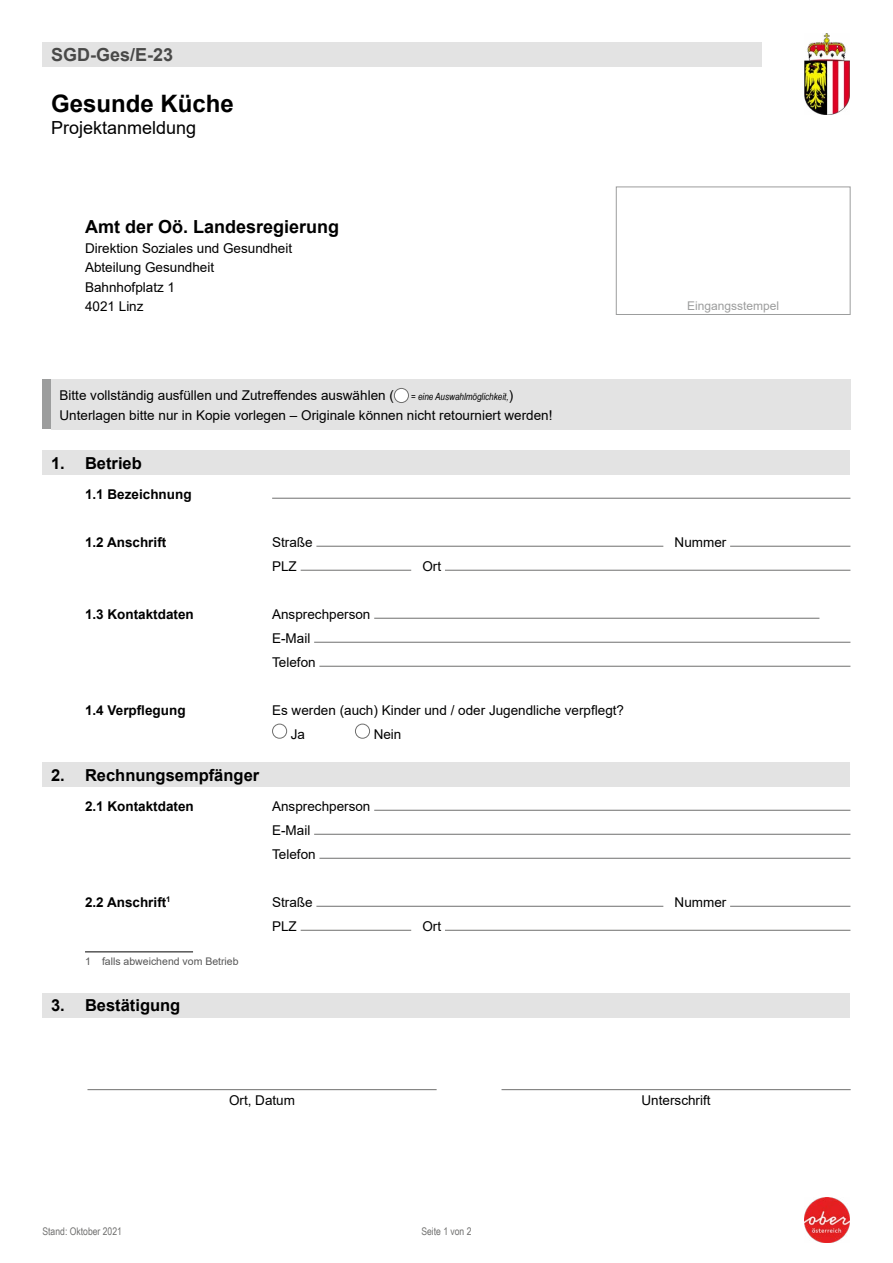
<style>
.page{position:relative;width:893px;height:1263px;background:#fff}
.page>*{position:absolute;margin:0;border:0;box-sizing:border-box;transform-origin:0 0}
.Formularkopf_H1_Formulartitel{font:700 24px "Arial";color:#000}
.Formularkopf_P_Adresse{font:700 18px "Arial";color:#000}
.Formularkopf_H1_Formulartitel-2{font:18px "Arial";color:#000}
.Formularkopf_P_Formularnummer{font:700 18px "Arial";color:#494948}
.Formularabschnitt_H2{font:700 16.5px "Arial";color:#000}
.Formularabschnitt_P_Text{font:13.5px/24px "Arial";color:#000}
.Formularkopf_P_Allgemeine_Infos{font:13.5px "Arial";color:#000}
.Formularabschnitt_P_Text-2{font:700 13.5px "Arial";color:#000}
.Formularkopf_P_Adresse-2{font:13.5px/19.5px "Arial";color:#000}
.Formularabschnitt_P_Datum_Unterschrift{font:13.5px "Arial";color:#000}
.t1{font:12px "Arial";color:#9c9d9d}
.Formularkopf_P_Aktueller_Stand{font:10.5px "Arial Narrow";color:#6f6f6e}
.AUT_Fußnote{font:10.5px "Arial";color:#565656}
.Formularkopf_P_Allgemeine_Infos-2{font:italic 9.9px "Arial Narrow";color:#000}
.s1{font-family:"Arial";font-style:normal;font-size:13.5px}
</style>
<div class="page">
<div style="left:616px;top:187px;width:234px;height:128px;border:1px solid #9c9d9d"></div>
<div style="left:43px;top:43px;width:719px;height:24px;background:#e3e3e3"></div>
<div style="left:43px;top:451px;width:807px;height:24px;background:#e3e3e3"></div>
<div style="left:51px;top:379px;width:799px;height:32px;background:#e3e3e3"></div>
<div style="left:51px;top:398px;width:799px;height:31px;background:#e3e3e3"></div>
<div style="left:43px;top:763px;width:807px;height:24px;background:#e3e3e3"></div>
<hr style="left:85px;top:951px;width:108px;height:1px;background:#565656">
<div style="left:43px;top:993px;width:807px;height:24px;background:#e3e3e3"></div>
<img style="left:805px;top:34px;width:45px;height:81px">
<img style="left:805px;top:1198px;width:45px;height:45px">
<div style="left:394px;top:388px;width:14px;height:14px;background:#fff;border-radius:50%"></div>
<div style="left:394px;top:388px;width:15px;height:15px;border:1px solid #6f6f6e;border-radius:50%"></div>
<hr style="left:272px;top:498px;width:578px;height:1px;background:#6f6f6e">
<hr style="left:316px;top:546px;width:347px;height:1px;background:#6f6f6e">
<hr style="left:730px;top:546px;width:120px;height:1px;background:#6f6f6e">
<hr style="left:301px;top:570px;width:110px;height:1px;background:#6f6f6e">
<hr style="left:445px;top:570px;width:405px;height:1px;background:#6f6f6e">
<hr style="left:374px;top:618px;width:445px;height:1px;background:#6f6f6e">
<hr style="left:314px;top:642px;width:536px;height:1px;background:#6f6f6e">
<hr style="left:319px;top:666px;width:531px;height:1px;background:#6f6f6e">
<div style="left:272px;top:724px;width:15px;height:15px;border:1px solid #6f6f6e;border-radius:50%"></div>
<div style="left:355px;top:724px;width:15px;height:15px;border:1px solid #6f6f6e;border-radius:50%"></div>
<hr style="left:374px;top:810px;width:476px;height:1px;background:#6f6f6e">
<hr style="left:314px;top:834px;width:536px;height:1px;background:#6f6f6e">
<hr style="left:319px;top:858px;width:531px;height:1px;background:#6f6f6e">
<hr style="left:316px;top:906px;width:347px;height:1px;background:#6f6f6e">
<hr style="left:730px;top:906px;width:120px;height:1px;background:#6f6f6e">
<hr style="left:301px;top:930px;width:110px;height:1px;background:#6f6f6e">
<hr style="left:445px;top:930px;width:405px;height:1px;background:#6f6f6e">
<hr style="left:87px;top:1089px;width:350px;height:1px;background:#6f6f6e">
<hr style="left:501px;top:1089px;width:350px;height:1px;background:#6f6f6e">
<p class="Formularkopf_P_Formularnummer" style="left:51px;top:42px;width:124px">SGD-Ges/E-23</p>
<h1 class="Formularkopf_H1_Formulartitel" style="left:51px;top:87px;width:184px">Gesunde Küche</h1>
<h1 class="Formularkopf_H1_Formulartitel-2" style="left:51px;top:115px;width:147px">Projektanmeldung</h1>
<p class="Formularkopf_P_Adresse" style="left:85px;top:214px;width:256px">Amt der Oö. Landesregierung</p>
<p class="Formularkopf_P_Adresse-2" style="left:85px;top:238px;width:209px">Direktion Soziales und Gesundheit<br>Abteilung Gesundheit<br>Bahnhofplatz 1<br>4021 Linz</p>
<p class="Formularkopf_P_Allgemeine_Infos" style="left:60px;top:386px;width:336px">Bitte vollständig ausfüllen und Zutreffendes auswählen (</p>
<p class="Formularkopf_P_Allgemeine_Infos-2" style="left:411px;top:389px;width:104px">= eine Auswahlmöglichkeit,<span class="s1">)</span></p>
<p class="Formularkopf_P_Allgemeine_Infos" style="left:60px;top:406px;width:494px">Unterlagen bitte nur in Kopie vorlegen – Originale können nicht retourniert werden!</p>
<p class="t1" style="left:687px;top:297px;width:94px">Eingangsstempel</p>
<h2 class="Formularabschnitt_H2" style="left:51px;top:451px;width:92px">1. Betrieb</h2>
<p class="Formularabschnitt_P_Text-2" style="left:85px;top:484px;width:108px">1.1 Bezeichnung</p>
<p class="Formularabschnitt_P_Text-2" style="left:85px;top:532px;width:83px">1.2 Anschrift</p>
<p class="Formularabschnitt_P_Text" style="left:272px;top:530px;width:42px">Straße</p>
<p class="Formularabschnitt_P_Text" style="left:675px;top:530px;width:53px">Nummer</p>
<p class="Formularabschnitt_P_Text" style="left:272px;top:554px;width:26px">PLZ</p>
<p class="Formularabschnitt_P_Text" style="left:422px;top:554px;width:20px">Ort</p>
<p class="Formularabschnitt_P_Text-2" style="left:85px;top:604px;width:110px">1.3 Kontaktdaten</p>
<p class="Formularabschnitt_P_Text" style="left:272px;top:602px;width:100px">Ansprechperson<br>E-Mail<br>Telefon</p>
<p class="Formularabschnitt_P_Text-2" style="left:85px;top:700px;width:102px">1.4 Verpflegung</p>
<p class="Formularabschnitt_P_Text" style="left:291px;top:698px;width:335px;text-indent:-19px">Es werden (auch) Kinder und / oder Jugendliche verpflegt?<br>Ja</p>
<p class="Formularabschnitt_P_Text" style="left:374px;top:722px;width:29px">Nein</p>
<h2 class="Formularabschnitt_H2" style="left:51px;top:763px;width:210px">2. Rechnungsempfänger</h2>
<p class="Formularabschnitt_P_Text-2" style="left:85px;top:796px;width:110px">2.1 Kontaktdaten</p>
<p class="Formularabschnitt_P_Text" style="left:272px;top:794px;width:100px">Ansprechperson<br>E-Mail<br>Telefon</p>
<p class="Formularabschnitt_P_Text-2" style="left:85px;top:892px;width:87px">2.2 Anschrift<sup>1</sup></p>
<p class="Formularabschnitt_P_Text" style="left:272px;top:890px;width:42px">Straße</p>
<p class="Formularabschnitt_P_Text" style="left:675px;top:890px;width:53px">Nummer</p>
<p class="Formularabschnitt_P_Text" style="left:272px;top:914px;width:26px">PLZ</p>
<p class="Formularabschnitt_P_Text" style="left:422px;top:914px;width:20px">Ort</p>
<p class="AUT_Fußnote" style="left:85px;top:954px;width:155px">1 falls abweichend vom Betrieb</p>
<h2 class="Formularabschnitt_H2" style="left:51px;top:994px;width:131px">3. Bestätigung</h2>
<p class="Formularkopf_P_Aktueller_Stand" style="left:43px;top:1223px;width:81px">Stand: Oktober 2021</p>
<p class="Formularabschnitt_P_Datum_Unterschrift" style="left:229px;top:1091px;width:68px">Ort, Datum</p>
<p class="Formularabschnitt_P_Datum_Unterschrift" style="left:642px;top:1091px;width:71px">Unterschrift</p>
<p class="Formularkopf_P_Aktueller_Stand" style="left:421px;top:1223px;width:52px">Seite 1 von 2</p>
</div>
